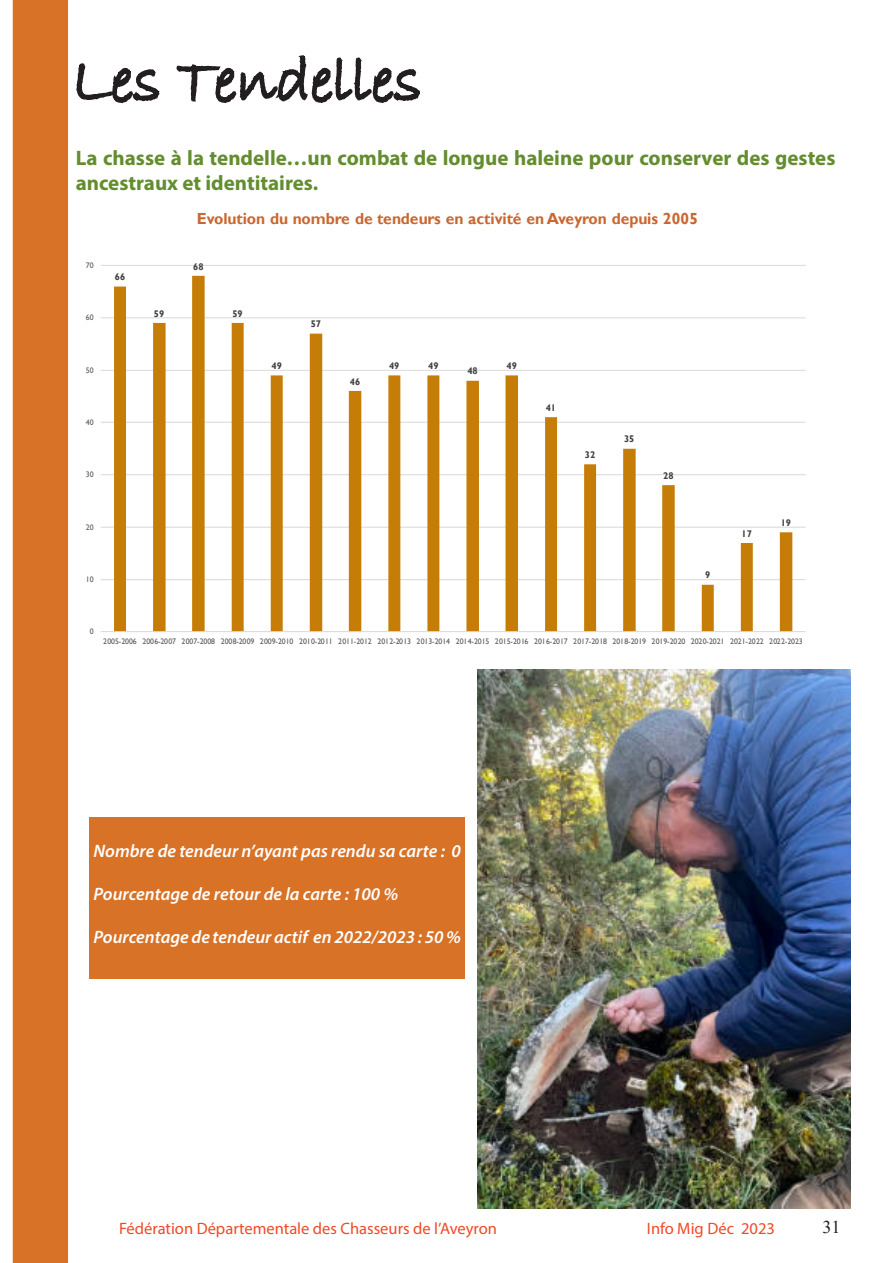
<style>
.page{position:relative;width:893px;height:1263px;background:#fff}
.page>*{position:absolute;margin:0;border:0;box-sizing:border-box;transform-origin:0 0}
.t1{font:700 21px/25.2px "Myriad Pro";color:#638d2f}
.t2{font:italic 600 18px "Myriad Pro";color:#fff}
.t3{font:18px "Times New Roman";color:#231f20}
.t4{font:16.5px "Myriad Pro";color:#f04925}
.t5{font:700 16.05px "Gill Sans";letter-spacing:-.005em;color:#c96731}
.t6{font:700 9.6px "Gill Sans";letter-spacing:.005em;color:#404040}
.t7{font:8.1px "Gill Sans";color:#595959}
.t8{font:8.1px "Gill Sans";letter-spacing:.035em;color:#595959}
</style>
<div class="page">
<hr style="left:101px;top:579px;width:705px;height:1px;background:#d9d9d9">
<hr style="left:101px;top:527px;width:705px;height:1px;background:#d9d9d9">
<hr style="left:101px;top:474px;width:705px;height:1px;background:#d9d9d9">
<hr style="left:101px;top:422px;width:705px;height:1px;background:#d9d9d9">
<hr style="left:101px;top:370px;width:705px;height:1px;background:#d9d9d9">
<hr style="left:101px;top:318px;width:705px;height:1px;background:#d9d9d9">
<hr style="left:101px;top:265px;width:705px;height:1px;background:#d9d9d9">
<svg style="left:114px;top:276px;width:678px;height:355px"></svg>
<hr style="left:101px;top:631px;width:705px;height:1px;background:#d9d9d9">
<div style="left:13px;top:0;width:55px;height:1263px;background:#d87227"></div>
<svg style="left:76px;top:63px;width:84px;height:41px"></svg>
<svg style="left:176px;top:55px;width:244px;height:49px"></svg>
<img style="left:477px;top:669px;width:374px;height:540px">
<div style="left:89px;top:817px;width:376px;height:162px;background:#d87227"></div>
<h1 class="t1" style="left:76px;top:146px;width:761px">La chasse à la tendelle…un combat de longue haleine pour conserver des gestes ancestraux et identitaires.</h1>
<h3 class="t5" style="left:197px;top:212px;width:503px">Evolution du nombre de tendeurs en activité en Aveyron depuis 2005</h3>
<p class="t8" style="left:86px;top:262px;width:10px">70</p>
<p class="t6" style="left:193px;top:262px;width:12px">68</p>
<p class="t6" style="left:115px;top:273px;width:12px">66</p>
<p class="t8" style="left:86px;top:314px;width:10px">60</p>
<p class="t6" style="left:154px;top:309px;width:12px">59</p>
<p class="t6" style="left:232px;top:309px;width:12px">59</p>
<p class="t6" style="left:311px;top:320px;width:12px">57</p>
<p class="t8" style="left:86px;top:367px;width:10px">50</p>
<p class="t6" style="left:271px;top:362px;width:12px">49</p>
<p class="t6" style="left:389px;top:362px;width:12px">49</p>
<p class="t6" style="left:428px;top:362px;width:12px">49</p>
<p class="t6" style="left:467px;top:367px;width:12px">48</p>
<p class="t6" style="left:506px;top:362px;width:12px">49</p>
<p class="t6" style="left:350px;top:378px;width:12px">46</p>
<p class="t6" style="left:546px;top:404px;width:12px">41</p>
<p class="t8" style="left:86px;top:419px;width:10px">40</p>
<p class="t6" style="left:624px;top:435px;width:12px">35</p>
<p class="t6" style="left:585px;top:451px;width:12px">32</p>
<p class="t8" style="left:86px;top:471px;width:10px">30</p>
<p class="t6" style="left:663px;top:472px;width:12px">28</p>
<p class="t8" style="left:86px;top:524px;width:10px">20</p>
<p class="t6" style="left:742px;top:529px;width:12px">17</p>
<p class="t6" style="left:781px;top:519px;width:12px">19</p>
<p class="t8" style="left:86px;top:576px;width:10px">10</p>
<p class="t6" style="left:705px;top:571px;width:7px">9</p>
<p class="t8" style="left:90px;top:628px;width:5px">0</p>
<p class="t7" style="left:103px;top:638px;width:701px">2005-2006 2006-2007 2007-2008 2008-2009 2009-2010 2010-2011 2011-2012 2012-2013 2013-2014 2014-2015 2015-2016 2016-2017 2017-2018 2018-2019 2019-2020 2020-2021 2021-2022 2022-2023</p>
<h2 class="t2" style="left:94px;top:842px;width:369px">Nombre de tendeur n’ayant pas rendu sa carte : 0</h2>
<h2 class="t2" style="left:94px;top:885px;width:306px">Pourcentage de retour de la carte : 100 %</h2>
<h2 class="t2" style="left:94px;top:928px;width:369px">Pourcentage de tendeur actif en 2022/2023 : 50 %</h2>
<h3 class="t4" style="left:119px;top:1220px;width:380px">Fédération Départementale des Chasseurs de l’Aveyron</h3>
<h3 class="t4" style="left:647px;top:1220px;width:130px">Info Mig Déc 2023</h3>
<h2 class="t3" style="left:822px;top:1216px;width:19px">31</h2>
</div>
